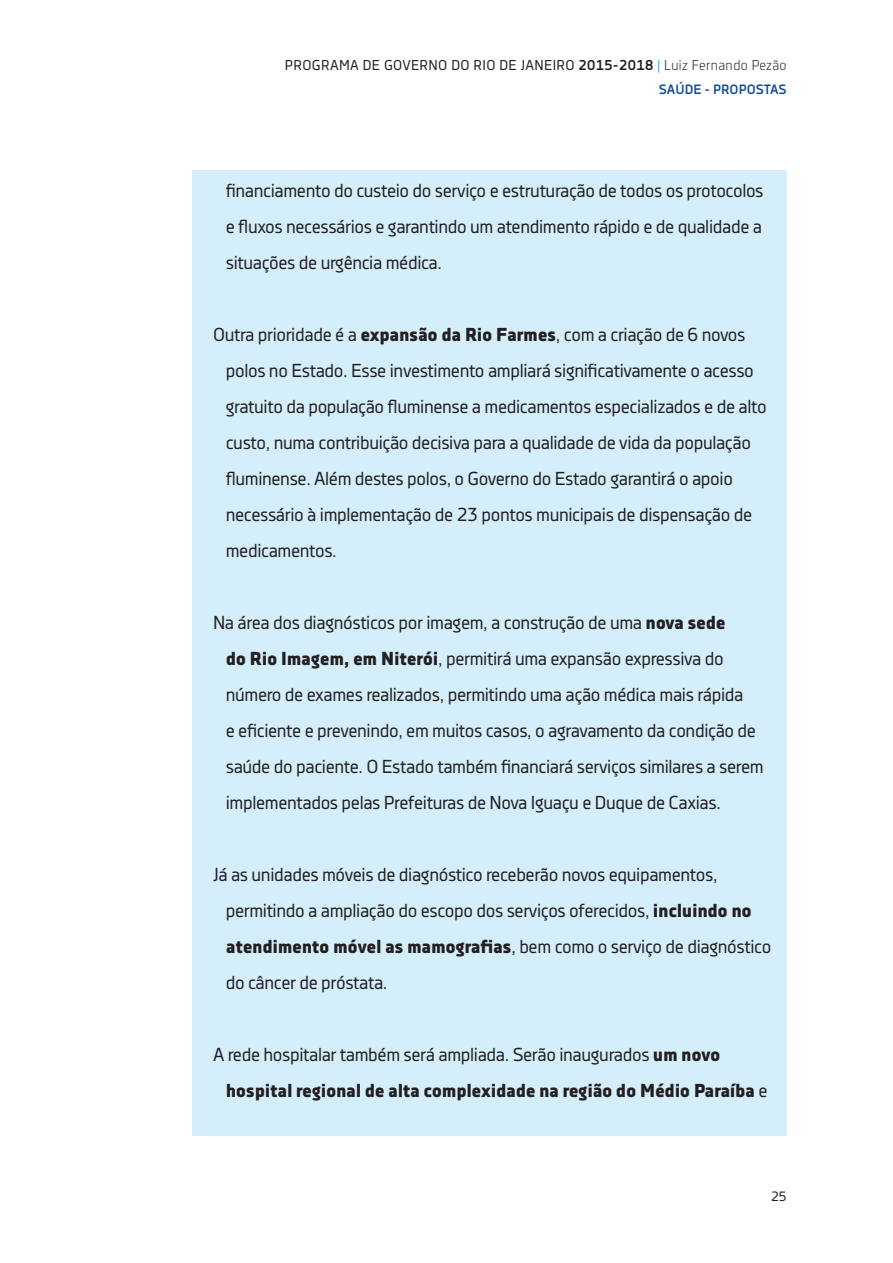
<style>
.page{position:relative;width:893px;height:1263px;background:#fff}
.page>*{position:absolute;margin:0;border:0;box-sizing:border-box;transform-origin:0 0}
.t1{font:18.75px/36px "Decima Nova Pro";letter-spacing:-.02em;color:#231f20}
.t2{font:800 18.75px/36px "Decima Nova Pro";letter-spacing:-.02em;color:#231f20}
.t3{font:14.25px "Decima Nova Pro";letter-spacing:.025em;color:#231f20}
.t4{font:700 13.5px "Decima Nova Pro";color:#0f4d96}
.t5{font:13.5px "Decima Nova Pro";color:#231f20}
.s1{font-weight:700}
.s2{color:#00aeef}
.s3{font-family:"Decima Nova Pro Lt"}
.s4{font-weight:800}
.s5{font-weight:400}
</style>
<div class="page">
<div style="left:192px;top:170px;width:595px;height:965px;background:#d4effb"></div>
<p class="t3" style="left:285px;top:57px;width:503px">PROGRAMA DE GOVERNO DO RIO DE JANEIRO <span class="s1">2015-2018</span> <span class="s2">|</span> <span class="s3">Luiz Fernando Pezão</span></p>
<p class="t4" style="left:659px;top:82px;width:129px">SAÚDE - PROPOSTAS</p>
<p class="t1" style="left:226px;top:173px;width:539px;text-align:justify">financiamento do custeio do serviço e estruturação de todos os protocolos e fluxos necessários e garantindo um atendimento rápido e de qualidade a situações de urgência médica.</p>
<p class="t1" style="left:226px;top:317px;width:542px;text-indent:-13px">Outra prioridade é a <span class="s4">expansão da Rio Farmes</span>, com a criação de 6 novos polos no Estado. Esse investimento ampliará significativamente o acesso gratuito da população fluminense a medicamentos especializados e de alto custo, numa contribuição decisiva para a qualidade de vida da população fluminense. Além destes polos, o Governo do Estado garantirá o apoio necessário à implementação de 23 pontos municipais de dispensação de medicamentos.</p>
<p class="t1" style="left:226px;top:605px;width:539px;text-indent:-13px">Na área dos diagnósticos por imagem, a construção de uma <span class="s4">nova sede<br>do Rio Imagem, em Niterói</span>, permitirá uma expansão expressiva do número de exames realizados, permitindo uma ação médica mais rápida<br>e eficiente e prevenindo, em muitos casos, o agravamento da condição de saúde do paciente. O Estado também financiará serviços similares a serem implementados pelas Prefeituras de Nova Iguaçu e Duque de Caxias.</p>
<p class="t1" style="left:226px;top:857px;width:547px;text-indent:-13px">Já as unidades móveis de diagnóstico receberão novos equipamentos, permitindo a ampliação do escopo dos serviços oferecidos, <span class="s4">incluindo no atendimento móvel as mamografias</span>, bem como o serviço de diagnóstico do câncer de próstata.</p>
<p class="t2" style="left:226px;top:1037px;width:543px;text-indent:-13px"><span class="s5">A rede hospitalar também será ampliada. Serão inaugurados</span> um novo hospital regional de alta complexidade na região do Médio Paraíba <span class="s5">e</span></p>
<p class="t5" style="left:771px;top:1188px;width:17px">25</p>
</div>
